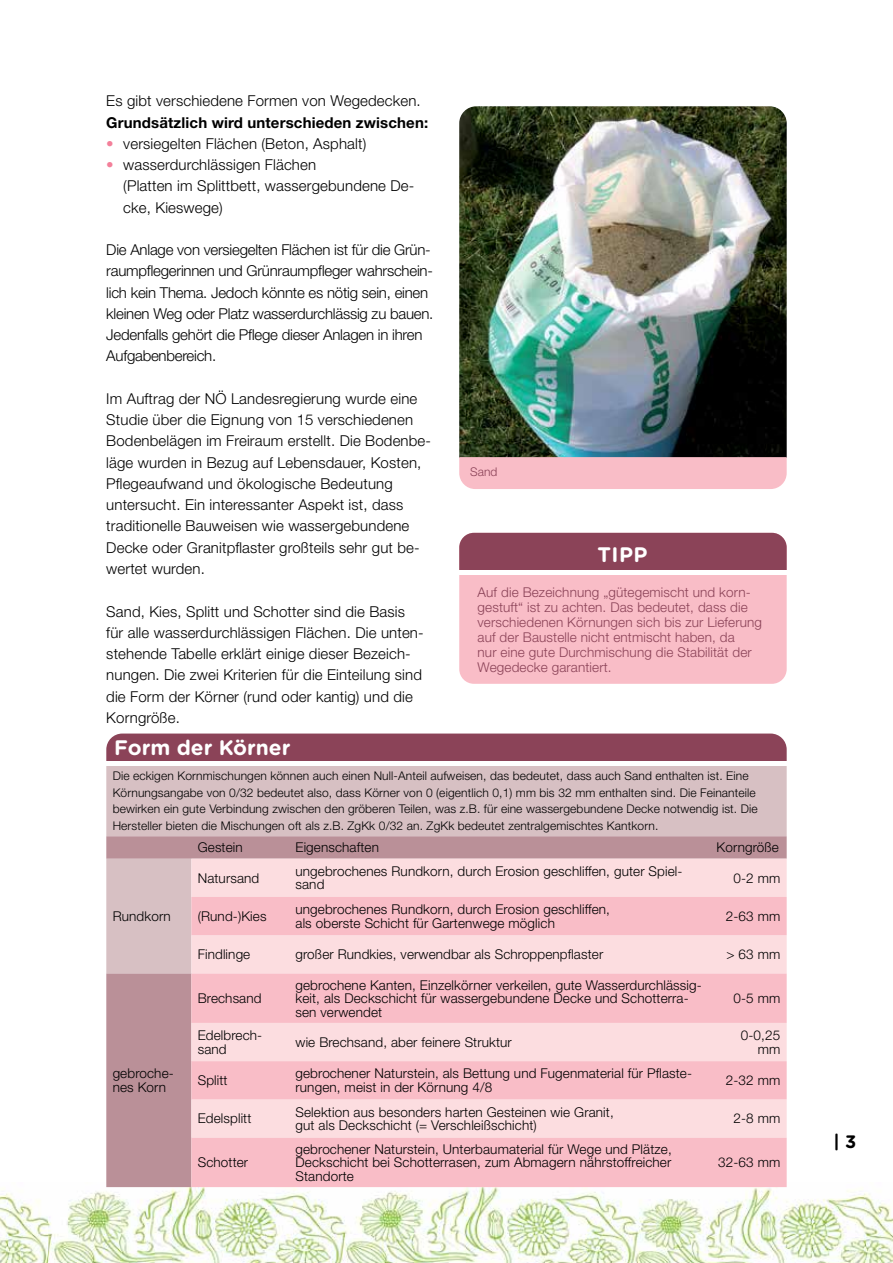
<style>
.page{position:relative;width:893px;height:1263px;background:#fff}
.page>*{position:absolute;margin:0;border:0;box-sizing:border-box;transform-origin:0 0}
.t1{font:700 21px "Gotham Rounded";color:#fff}
.t2{font:700 18px "Gotham Rounded";color:#000}
.t3{font:300 15px/21.3px "Helvetica Neue LT Pro";letter-spacing:.01em;color:#000}
.t4{font:300 15px/21.3px "Helvetica Neue LT Pro";letter-spacing:-.015em;color:#000}
.t5{font:700 15px "Helvetica Neue LT Pro";letter-spacing:.01em;color:#000}
.t6{font:300 13.5px/13.5px "Helvetica Neue LT Pro";letter-spacing:.01em;color:#000}
.t7{font:300 13.5px/15px "Helvetica Neue LT Pro";letter-spacing:.01em;color:#8b4358}
.t8{font:300 12px/16.5px "Helvetica Neue LT Pro";letter-spacing:.01em;color:#000}
.t9{font:300 12px "Helvetica Neue LT Pro";color:#8b4358}
.s1{color:#f3809a}
</style>
<div class="page">
<img style="left:48px;top:1187px;width:845px;height:76px">
<img style="left:0;top:1193px;width:48px;height:70px">
<img style="left:459px;top:106px;width:328px;height:351px">
<div style="left:459px;top:457px;width:328px;height:32px;background:#f9bdc7"></div>
<div style="left:459px;top:533px;width:328px;height:151px;background:#f9bdc7;border-radius:15px"></div>
<div style="left:459px;top:533px;width:328px;height:39px;background:#8b4358"></div>
<div style="left:459px;top:570px;width:328px;height:5px;background:#fff"></div>
<div style="left:106px;top:766px;width:681px;height:70px;background:#d7c0c3"></div>
<svg style="left:106px;top:836px;width:681px;height:351px;fill:#ba9098"></svg>
<div style="left:191px;top:859px;width:596px;height:38px;background:#fcdde0"></div>
<svg style="left:191px;top:897px;width:596px;height:290px;fill:#f9bdc7"></svg>
<div style="left:106px;top:733px;width:681px;height:28px;background:#8b4358"></div>
<p class="t3" style="left:106px;top:90px;width:316px">Es gibt verschiedene Formen von Wegedecken.</p>
<p class="t5" style="left:106px;top:113px;width:323px">Grundsätzlich wird unterschieden zwischen:</p>
<p class="t3" style="left:106px;top:133px;width:261px"><span class="s1">•</span> versiegelten Flächen (Beton, Asphalt)</p>
<p class="t3" style="left:123px;top:154px;width:293px;text-indent:-17px"><span class="s1">•</span> wasserdurchlässigen Flächen<br>(Platten im Splittbett, wassergebundene De&shy;cke, Kieswege)</p>
<p class="t4" style="left:106px;top:239px;width:329px">Die Anlage von versiegelten Flächen ist für die Grün&shy;raumpflegerinnen und Grünraumpfleger wahrschein&shy;lich kein Thema. Jedoch könnte es nötig sein, einen kleinen Weg oder Platz wasserdurchlässig zu bauen.<br>Jedenfalls gehört die Pflege dieser Anlagen in ihren Aufgabenbereich.</p>
<p class="t3" style="left:106px;top:388px;width:326px">Im Auftrag der NÖ Landesregierung wurde eine Studie über die Eignung von 15 verschiedenen Bodenbelägen im Freiraum erstellt. Die Bodenbe&shy;läge wurden in Bezug auf Lebensdauer, Kosten, Pflegeaufwand und ökologische Bedeutung untersucht. Ein interessanter Aspekt ist, dass traditionelle Bauweisen wie wassergebundene Decke oder Granitpflaster großteils sehr gut be&shy;wertet wurden.</p>
<p class="t3" style="left:106px;top:600px;width:319px">Sand, Kies, Splitt und Schotter sind die Basis für alle wasserdurchlässigen Flächen. Die unten&shy;stehende Tabelle erklärt einige dieser Bezeich&shy;nungen. Die zwei Kriterien für die Einteilung sind die Form der Körner (rund oder kantig) und die Korngröße.</p>
<h1 class="t1" style="left:114px;top:732px;width:178px">Form der Körner</h1>
<p class="t9" style="left:470px;top:464px;width:29px">Sand</p>
<h1 class="t1" style="left:598px;top:539px;width:52px">TIPP</h1>
<p class="t7" style="left:478px;top:584px;width:286px">Auf die Bezeichnung „gütegemischt und korn&shy;gestuft“ ist zu achten. Das bedeutet, dass die verschiedenen Körnungen sich bis zur Lieferung auf der Baustelle nicht entmischt haben, da<br>nur eine gute Durchmischung die Stabilität der Wegedecke garantiert.</p>
<p class="t8" style="left:113px;top:768px;width:647px">Die eckigen Kornmischungen können auch einen Null-Anteil aufweisen, das bedeutet, dass auch Sand enthalten ist. Eine Körnungsangabe von 0/32 bedeutet also, dass Körner von 0 (eigentlich 0,1) mm bis 32 mm enthalten sind. Die Feinanteile bewirken ein gute Verbindung zwischen den gröberen Teilen, was z.B. für eine wassergebundene Decke notwendig ist. Die Hersteller bieten die Mischungen oft als z.B. ZgKk 0/32 an. ZgKk bedeutet zentralgemischtes Kantkorn.</p>
<p class="t6" style="left:198px;top:840px;width:47px">Gestein</p>
<p class="t6" style="left:296px;top:840px;width:85px">Eigenschaften</p>
<p class="t6" style="left:716px;top:840px;width:64px">Korngröße</p>
<p class="t6" style="left:113px;top:909px;width:60px">Rundkorn</p>
<p class="t6" style="left:113px;top:1066px;width:63px">gebroche&shy;nes Korn</p>
<p class="t6" style="left:198px;top:871px;width:63px">Natursand</p>
<p class="t6" style="left:296px;top:864px;width:388px">ungebrochenes Rundkorn, durch Erosion geschliffen, guter Spiel&shy;sand</p>
<p class="t6" style="left:733px;top:871px;width:48px">0-2 mm</p>
<p class="t6" style="left:198px;top:909px;width:70px">(Rund-)Kies</p>
<p class="t6" style="left:296px;top:902px;width:316px">ungebrochenes Rundkorn, durch Erosion geschliffen, als oberste Schicht für Gartenwege möglich</p>
<p class="t6" style="left:726px;top:909px;width:56px">2-63 mm</p>
<p class="t6" style="left:198px;top:947px;width:54px">Findlinge</p>
<p class="t6" style="left:296px;top:947px;width:309px">großer Rundkies, verwendbar als Schroppenpflaster</p>
<p class="t6" style="left:726px;top:947px;width:55px">&gt; 63 mm</p>
<p class="t6" style="left:198px;top:991px;width:65px">Brechsand</p>
<p class="t6" style="left:296px;top:978px;width:408px">gebrochene Kanten, Einzelkörner verkeilen, gute Wasserdurchlässig&shy;keit, als Deckschicht für wassergebundene Decke und Schotterra&shy;sen verwendet</p>
<p class="t6" style="left:733px;top:991px;width:48px">0-5 mm</p>
<p class="t6" style="left:198px;top:1028px;width:66px">Edelbrech&shy;sand</p>
<p class="t6" style="left:296px;top:1035px;width:218px">wie Brechsand, aber feinere Struktur</p>
<p class="t6" style="left:741px;top:1028px;width:41px;text-align:right">0-0,25 mm</p>
<p class="t6" style="left:198px;top:1073px;width:31px">Splitt</p>
<p class="t6" style="left:296px;top:1066px;width:398px">gebrochener Naturstein, als Bettung und Fugenmaterial für Pflaste&shy;rungen, meist in der Körnung 4/8</p>
<p class="t6" style="left:726px;top:1073px;width:56px">2-32 mm</p>
<p class="t6" style="left:198px;top:1111px;width:55px">Edelsplitt</p>
<p class="t6" style="left:296px;top:1105px;width:320px">Selektion aus besonders harten Gesteinen wie Granit, gut als Deckschicht (= Verschleißschicht)</p>
<p class="t6" style="left:733px;top:1111px;width:48px">2-8 mm</p>
<p class="t6" style="left:198px;top:1155px;width:52px">Schotter</p>
<p class="t6" style="left:296px;top:1142px;width:378px;text-align:justify">gebrochener Naturstein, Unterbaumaterial für Wege und Plätze, Deckschicht bei Schotterrasen, zum Abmagern nährstoffreicher Standorte</p>
<p class="t6" style="left:718px;top:1155px;width:64px">32-63 mm</p>
<h2 class="t2" style="left:833px;top:1128px;width:24px">| 3</h2>
</div>
